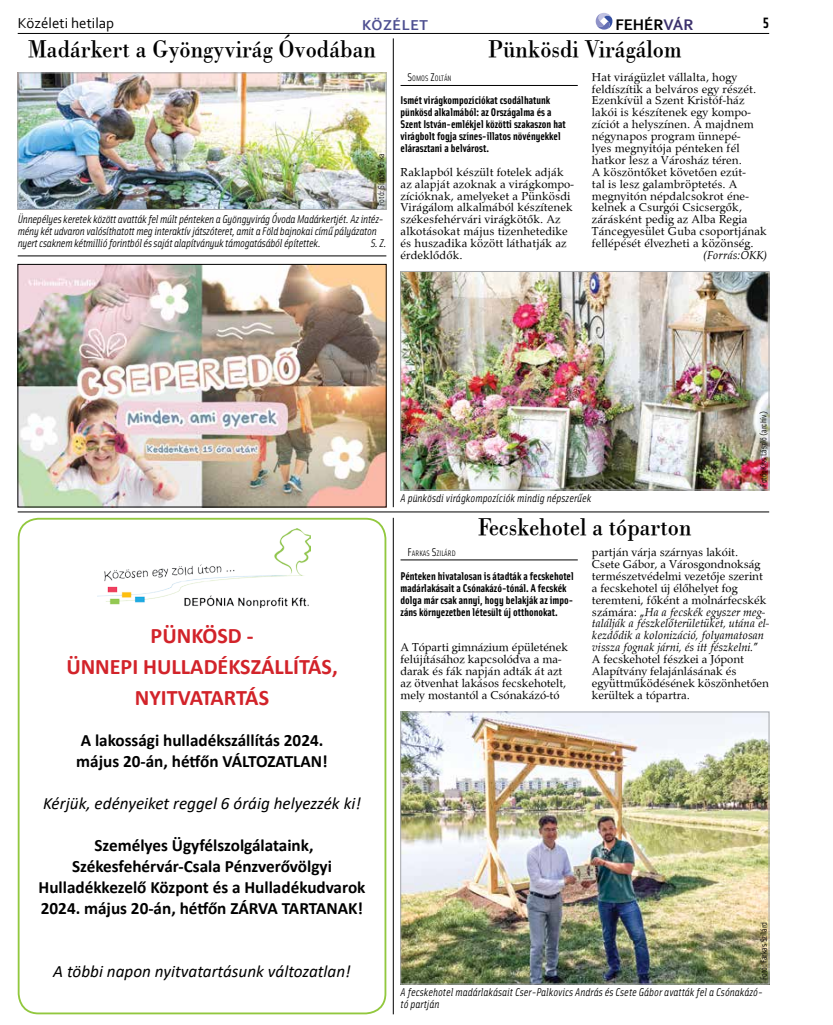
<style>
.page{position:relative;width:833px;height:1025px;background:#fff}
.page>*{position:absolute;margin:0;border:0;box-sizing:border-box;transform-origin:0 0}
.t1{font:25px "Bodoni PFL";color:#000;scale:.9 1}
.t2{font:700 22.12px/30.8px "Calibri";color:#d2232a;text-align:center}
.t3{font:700 17.25px/21px "Calibri";color:#000}
.t4{font:italic 17.25px "Calibri";color:#000}
.t5{font:700 16.12px "Corbel";color:#000}
.t6{font:15px "Corbel";color:#000}
.t7{font:700 15px "Corbel";letter-spacing:.04em;color:#4e4f91}
.t8{font:700 15px "Solex";color:#000}
.t9{font:11.88px/11.9px "Palladius";letter-spacing:.01em;color:#000}
.t10{font:italic 11.88px "Palladius";letter-spacing:.01em;color:#000}
.t11{font:700 11.25px/11.9px "Solex";color:#000}
.t12{font:italic 11.25px/11.9px "Solex";letter-spacing:-.02em;color:#000}
.t13{font:italic 11.25px/11.9px "Solex";color:#000}
.t14{font:8.75px "Solex";color:#000}
.t15{font:7.88px "Solex";color:#000}
.s1{color:#3c316c}
.s2{font-size:11.25px}
.s3{font-style:italic}
</style>
<div class="page">
<hr style="left:18px;top:33px;width:751px;height:1px;background:#000">
<svg style="left:595px;top:13px;width:17px;height:17px"></svg>
<hr style="left:400px;top:559px;width:178px;height:1px;background:#000">
<img style="left:402px;top:713px;width:365px;height:268px">
<div style="left:400px;top:711px;width:369px;height:272px;border:1px solid #a7a9ac"></div>
<img style="left:20px;top:75px;width:364px;height:132px">
<div style="left:18px;top:73px;width:368px;height:136px;border:1px solid #a7a9ac"></div>
<hr style="left:400px;top:85px;width:178px;height:1px;background:#000">
<img style="left:402px;top:273px;width:365px;height:215px">
<div style="left:400px;top:271px;width:369px;height:219px;border:1px solid #a7a9ac"></div>
<hr style="left:18px;top:511px;width:751px;height:1px;background:#000">
<hr style="left:393px;top:517px;width:1px;height:496px;background:#000">
<hr style="left:393px;top:38px;width:1px;height:469px;background:#000">
<hr style="left:18px;top:255px;width:368px;height:1px;background:#000">
<img style="left:20px;top:266px;width:364px;height:239px">
<div style="left:18px;top:264px;width:368px;height:243px;border:1px solid #000"></div>
<div style="left:18px;top:517px;width:368px;height:496px;border:2px solid #92c83e;border-radius:20px"></div>
<img style="left:98px;top:528px;width:212px;height:79px">
<p class="t6" style="left:18px;top:13px;width:98px">Közéleti hetilap</p>
<p class="t7" style="left:362px;top:15px;width:67px">Közélet</p>
<h3 class="t5" style="left:615px;top:14px;width:80px">FEHÉR<span class="s1">VÁR</span></h3>
<p class="t8" style="left:762px;top:13px;width:8px">5</p>
<h1 class="t1" style="left:28px;top:31px;width:388px">Madárkert a Gyöngyvirág Óvodában</h1>
<p class="t14" style="left:375px;top:206px;width:54px;rotate:-90deg">Fotó: Simon Erika</p>
<p class="t12" style="left:18px;top:213px;width:367px">Ünnepélyes keretek között avatták fel múlt pénteken a Gyöngyvirág Óvoda Madárkertjét. Az intéz&shy;mény két udvaron valósíthatott meg interaktív játszóteret, amit a Föld bajnokai című pályázaton nyert csaknem kétmillió forintból és saját alapítványuk támogatásából építettek.</p>
<p class="t12" style="left:371px;top:237px;width:17px">S. Z.</p>
<h1 class="t1" style="left:488px;top:31px;width:216px">Pünkösdi Virágálom</h1>
<p class="t15" style="left:407px;top:73px;width:44px"><span class="s2">S</span>OMOS <span class="s2">Z</span>OLTÁN</p>
<p class="t11" style="left:400px;top:94px;width:167px">Ismét virágkompozíciókat csodálhatunk pünkösd alkalmából: az Országalma és a Szent István-emlékjel közötti szakaszon hat virágbolt fogja színes-illatos növényekkel elárasztani a belvárost.</p>
<p class="t9" style="left:400px;top:166px;width:175px">Raklapból készült fotelek adják az alapját azoknak a virágkompo&shy;zícióknak, amelyeket a Pünkösdi<br>Virágálom alkalmából készítenek székesfehérvári virágkötők. Az alkotásokat május tizenhetedike és huszadika között láthatják az érdeklődők.</p>
<p class="t9" style="left:592px;top:71px;width:176px">Hat virágüzlet vállalta, hogy feldíszítik a belváros egy részét.<br>Ezenkívül a Szent Kristóf-ház lakói is készítenek egy kompo&shy;zíciót a helyszínen. A majdnem négynapos program ünnepé-<br>lyes megnyitója pénteken fél hatkor lesz a Városház téren.<br>A köszöntőket követően ezút-<br>tal is lesz galambröptetés. A megnyitón népdalcsokrot éne&shy;kelnek a Csurgói Csicsergők, zárásként pedig az Alba Regia<br>Táncegyesület Guba csoportjának fellépését élvezheti a közönség.</p>
<p class="t10" style="left:703px;top:248px;width:66px">(Forrás:ÖKK)</p>
<h2 class="t2" style="left:66px;top:619px;width:273px">PÜNKÖSD -<br>ÜNNEPI HULLADÉKSZÁLLÍTÁS,<br>NYITVATARTÁS</h2>
<h3 class="t3" style="left:76px;top:729px;width:253px">A lakossági hulladékszállítás 2024. május 20-án, hétfőn VÁLTOZATLAN!</h3>
<h3 class="t4" style="left:43px;top:791px;width:319px">Kérjük, edényeiket reggel 6 óráig helyezzék ki!</h3>
<h3 class="t3" style="left:39px;top:834px;width:328px;text-align:center">Személyes Ügyfélszolgálataink, Székesfehérvár-Csala Pénzverővölgyi Hulladékkezelő Központ és a Hulladékudvarok 2024. május 20-án, hétfőn ZÁRVA TARTANAK!</h3>
<h3 class="t4" style="left:53px;top:959px;width:299px">A többi napon nyitvatartásunk változatlan!</h3>
<p class="t13" style="left:400px;top:492px;width:192px">A pünkösdi virágkompozíciók mindig népszerűek</p>
<h1 class="t1" style="left:478px;top:509px;width:239px">Fecskehotel a tóparton</h1>
<p class="t14" style="left:757px;top:486px;width:77px;rotate:-90deg">Fotó: Kiss László (archív)</p>
<p class="t15" style="left:407px;top:548px;width:50px"><span class="s2">F</span>ARKAS <span class="s2">S</span>ZILÁRD</p>
<p class="t11" style="left:400px;top:569px;width:175px">Pénteken hivatalosan is átadták a fecskehotel madárlakásait a Csónakázó-tónál. A fecskék dolga már csak annyi, hogy belakják az impo&shy;záns környezetben létesült új otthonokat.</p>
<p class="t9" style="left:400px;top:641px;width:169px">A Tóparti gimnázium épületének felújításához kapcsolódva a ma&shy;darak és fák napján adták át azt az ötvenhat lakásos fecskehotelt, mely mostantól a Csónakázó-tó</p>
<p class="t9" style="left:592px;top:546px;width:178px">partján várja szárnyas lakóit.<br>Csete Gábor, a Városgondnokság természetvédelmi vezetője szerint a fecskehotel új élőhelyet fog teremteni, főként a molnárfecskék számára: „<span class="s3">Ha a fecskék egyszer meg&shy;találják a fészkelőterületüket, utána el&shy;kezdődik a kolonizáció, folyamatosan vissza fognak járni, és itt fészkelni.</span>” A fecskehotel fészkei a Jópont Alapítvány felajánlásának és együttműködésének köszönhetően kerültek a tópartra.</p>
<p class="t14" style="left:758px;top:980px;width:60px;rotate:-90deg">Fotó: Farkas Szilárd</p>
<p class="t13" style="left:400px;top:985px;width:364px">A fecskehotel madárlakásait Cser-Palkovics András és Csete Gábor avatták fel a Csónakázó&shy;tó partján</p>
</div>
